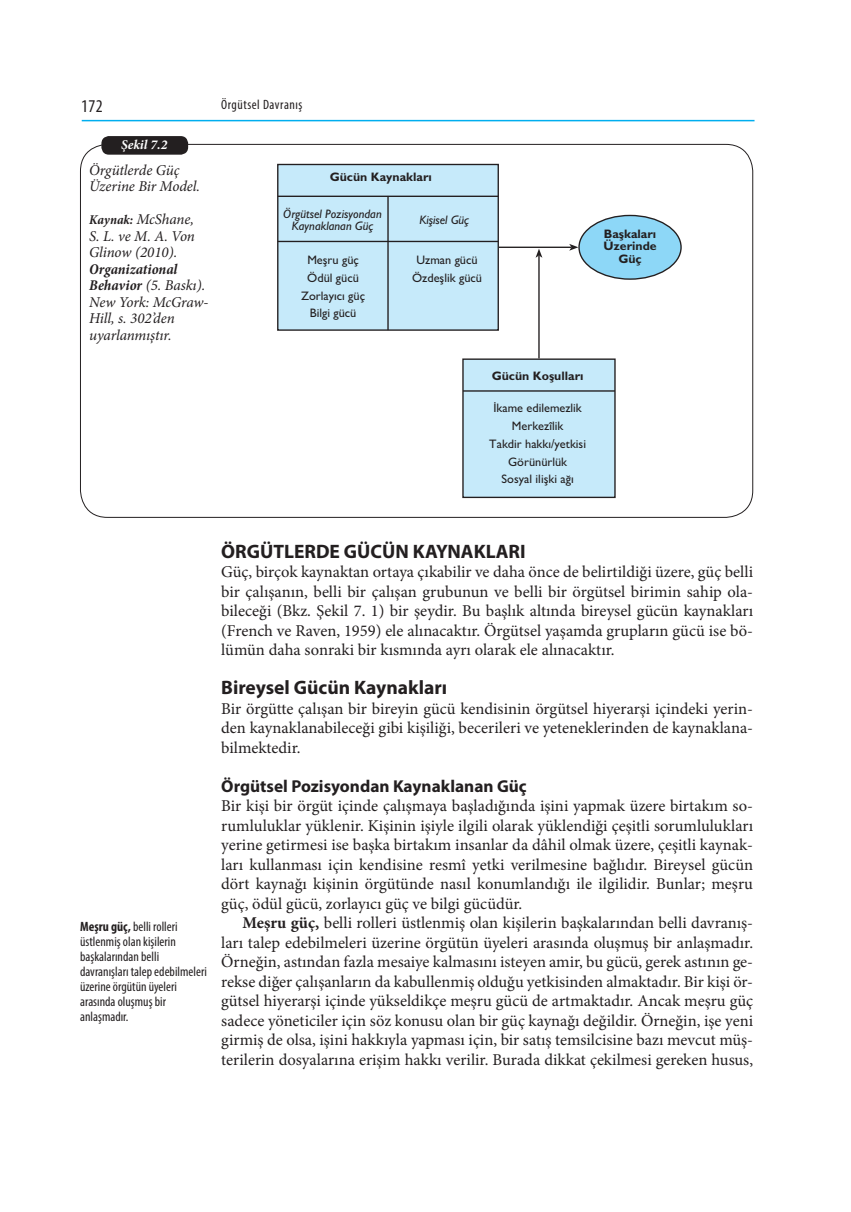
<style>
.page{position:relative;width:851px;height:1212px;background:#fff}
.page>*{position:absolute;margin:0;border:0;box-sizing:border-box;transform-origin:0 0}
.t1{font:700 19.5px "Myriad Pro";color:#231f20}
.t2{font:condensed 18px "Myriad Pro";color:#231f20}
.t3{font:700 17.25px "Myriad Pro";color:#231f20}
.t4{font:16.5px/19.5px "Minion Pro";color:#231f20;text-align:justify}
.t5{font:italic 15px/16.5px "Minion Pro";letter-spacing:-.01em;color:#231f20}
.t6{font:condensed 13.5px/15px "Myriad Pro";color:#231f20}
.t7{font:condensed 13.5px "Myriad Pro";letter-spacing:.04em;color:#231f20}
.t8{font:italic 700 13.5px "Minion Pro";letter-spacing:-.005em;color:#fff}
.t9{font:500 12.3px/17.9px "Gill Sans";color:#231f20;text-align:center}
.t10{font:700 12.3px/12.3px "Gill Sans";color:#231f20;text-align:center}
.t11{font:italic 500 12.3px/12.3px "Gill Sans";color:#231f20;text-align:center}
.s1{font-weight:700;font-stretch:condensed;font-size:13.5px}
.s2{font-weight:700;font-stretch:condensed}
.s3{font-weight:700}
</style>
<div class="page">
<hr style="left:82px;top:120px;width:672px;height:1px;background:#00aeef">
<div style="left:101px;top:136px;width:87px;height:19px;background:#231f20;border-radius:8px"></div>
<div style="left:277px;top:164px;width:222px;height:167px;background:#c6eafa;border:1px solid #231f20"></div>
<hr style="left:278px;top:196px;width:220px;height:1px;background:#231f20">
<hr style="left:278px;top:241px;width:220px;height:1px;background:#231f20">
<hr style="left:387px;top:196px;width:1px;height:134px;background:#231f20">
<div style="left:579px;top:215px;width:102px;height:64px;background:#8dd7f7;border-radius:50%"></div>
<div style="left:578px;top:215px;width:103px;height:65px;border:1px solid #231f20;border-radius:50%"></div>
<div style="left:463px;top:359px;width:152px;height:138px;background:#c6eafa"></div>
<div style="left:462px;top:358px;width:153px;height:140px;border:1px solid #231f20"></div>
<hr style="left:463px;top:390px;width:152px;height:2px;background:#231f20">
<hr style="left:499px;top:247px;width:72px;height:1px;background:#231f20">
<svg style="left:569px;top:244px;width:9px;height:7px"></svg>
<hr style="left:538px;top:255px;width:1px;height:103px;background:#231f20">
<svg style="left:535px;top:249px;width:7px;height:9px"></svg>
<p class="t2" style="left:81px;top:95px;width:23px">172</p>
<p class="t7" style="left:221px;top:97px;width:83px">Örgütsel Davranış</p>
<p class="t8" style="left:121px;top:135px;width:48px">Şekil 7.2</p>
<p class="t5" style="left:89px;top:162px;width:112px">Örgütlerde Güç<br>Üzerine Bir Model.</p>
<p class="t5" style="left:89px;top:211px;width:107px;text-align:justify"><span class="s1">Kaynak:</span> McShane, S. L. ve M. A. Von Glinow (2010).</p>
<p class="t5" style="left:89px;top:261px;width:121px"><span class="s2">Organizational<br>Behavior</span> (5. Baskı).<br>New York: McGraw-<br>Hill, s. 302’den uyarlanmıştır.</p>
<p class="t10" style="left:330px;top:170px;width:104px">Gücün Kaynaklar›</p>
<p class="t11" style="left:283px;top:207px;width:100px">Örgütsel Pozisyondan<br>Kaynaklanan Güç</p>
<p class="t11" style="left:419px;top:213px;width:51px">Kiflisel Güç</p>
<p class="t9" style="left:301px;top:251px;width:66px">Meflru güç<br>Ödül gücü<br>Zorlay›c› güç<br>Bilgi gücü</p>
<p class="t9" style="left:412px;top:251px;width:71px">Uzman gücü<br>Özdefllik gücü</p>
<p class="t10" style="left:491px;top:369px;width:93px">Gücün Koflullar›</p>
<p class="t9" style="left:489px;top:399px;width:98px">‹kame edilemezlik<br>Merkezîlik<br>Takdir hakk›/yetkisi<br>Görünürlük<br>Sosyal iliflki a¤›</p>
<p class="t10" style="left:603px;top:228px;width:55px">Baflkalar›<br>Üzerinde<br>Güç</p>
<p class="t6" style="left:80px;top:919px;width:128px"><span class="s3">Meşru güç,</span> belli rolleri üstlenmiş olan kişilerin başkalarından belli davranışları talep edebilmeleri üzerine örgütün üyeleri arasında oluşmuş bir anlaşmadır.</p>
<p class="t1" style="left:221px;top:538px;width:306px">ÖRGÜTLERDE GÜCÜN KAYNAKLARI</p>
<p class="t4" style="left:221px;top:562px;width:533px">Güç, birçok kaynaktan ortaya çıkabilir ve daha önce de belirtildiği üzere, güç belli bir çalışanın, belli bir çalışan grubunun ve belli bir örgütsel birimin sahip ola&shy;bileceği (Bkz. Şekil 7. 1) bir şeydir. Bu başlık altında bireysel gücün kaynakları (French ve Raven, 1959) ele alınacaktır. Örgütsel yaşamda grupların gücü ise bö&shy;lümün daha sonraki bir kısmında ayrı olarak ele alınacaktır.</p>
<p class="t1" style="left:221px;top:675px;width:227px">Bireysel Gücün Kaynakları</p>
<p class="t4" style="left:221px;top:699px;width:533px">Bir örgütte çalışan bir bireyin gücü kendisinin örgütsel hiyerarşi içindeki yerin&shy;den kaynaklanabileceği gibi kişiliği, becerileri ve yeteneklerinden de kaynaklana&shy;bilmektedir.</p>
<p class="t3" style="left:221px;top:774px;width:307px">Örgütsel Pozisyondan Kaynaklanan Güç</p>
<p class="t4" style="left:221px;top:796px;width:533px">Bir kişi bir örgüt içinde çalışmaya başladığında işini yapmak üzere birtakım so&shy;rumluluklar yüklenir. Kişinin işiyle ilgili olarak yüklendiği çeşitli sorumlulukları yerine getirmesi ise başka birtakım insanlar da dâhil olmak üzere, çeşitli kaynak&shy;ları kullanması için kendisine resmî yetki verilmesine bağlıdır. Bireysel gücün dört kaynağı kişinin örgütünde nasıl konumlandığı ile ilgilidir. Bunlar; meşru güç, ödül gücü, zorlayıcı güç ve bilgi gücüdür.</p>
<p class="t4" style="left:221px;top:913px;width:533px;text-indent:21px"><span class="s3">Meşru güç,</span> belli rolleri üstlenmiş olan kişilerin başkalarından belli davranış&shy;ları talep edebilmeleri üzerine örgütün üyeleri arasında oluşmuş bir anlaşmadır.<br>Örneğin, astından fazla mesaiye kalmasını isteyen amir, bu gücü, gerek astının ge&shy;rekse diğer çalışanların da kabullenmiş olduğu yetkisinden almaktadır. Bir kişi ör&shy;gütsel hiyerarşi içinde yükseldikçe meşru gücü de artmaktadır. Ancak meşru güç sadece yöneticiler için söz konusu olan bir güç kaynağı değildir. Örneğin, işe yeni girmiş de olsa, işini hakkıyla yapması için, bir satış temsilcisine bazı mevcut müş&shy;terilerin dosyalarına erişim hakkı verilir. Burada dikkat çekilmesi gereken husus,</p>
</div>
